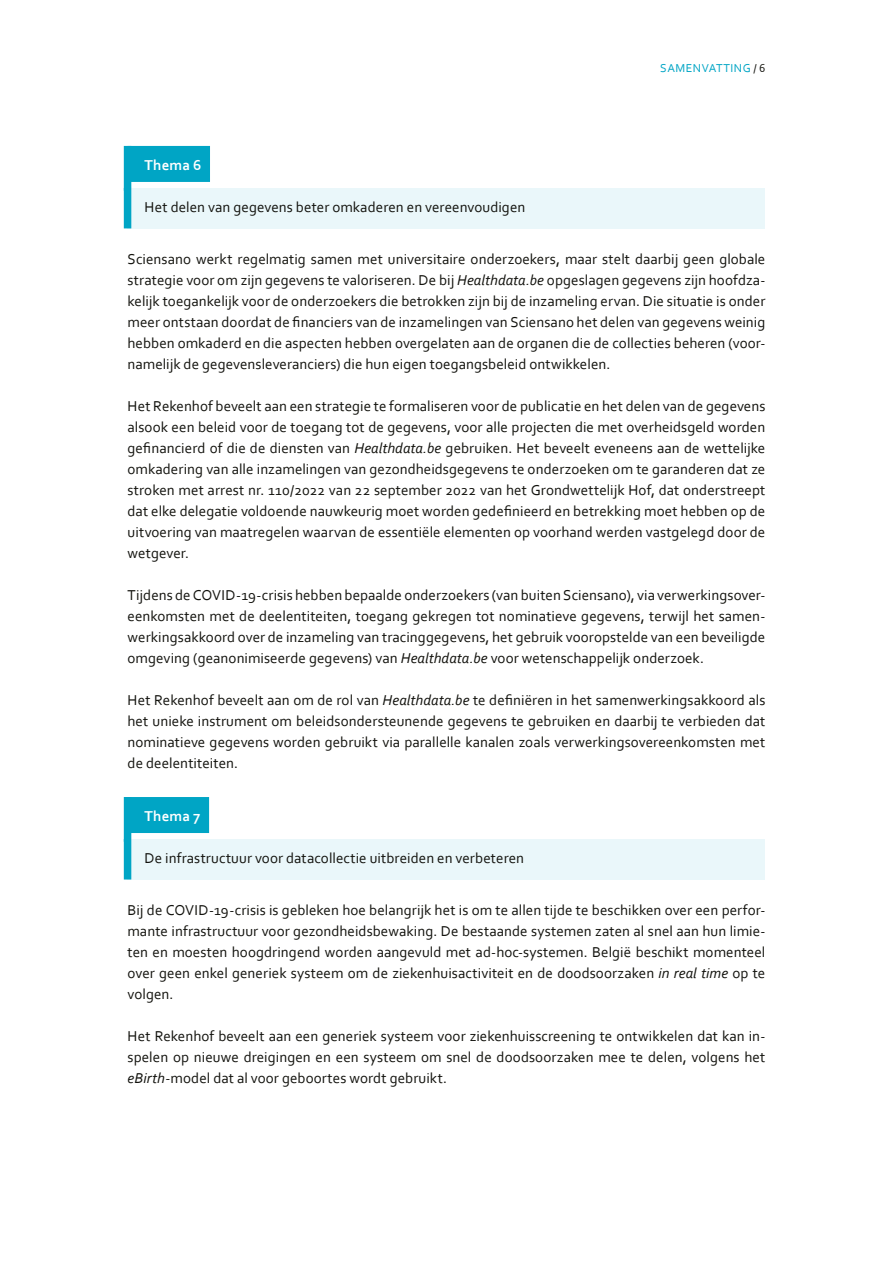
<style>
.page{position:relative;width:893px;height:1263px;background:#fff}
.page>*{position:absolute;margin:0;border:0;box-sizing:border-box;transform-origin:0 0}
.t1{font:15px/21px "Corbel";letter-spacing:.005em;color:#12120d;text-align:justify}
.t2{font:700 15px "Corbel";letter-spacing:.01em;color:#fff}
.t3{font:12px "Corbel";letter-spacing:.04em;color:#00a5c5}
.s1{color:#12120d}
.s2{font-style:italic}
</style>
<div class="page">
<div style="left:124px;top:146px;width:7px;height:45px;background:#00a5c5"></div>
<div style="left:128px;top:146px;width:82px;height:36px;background:#00a5c5"></div>
<div style="left:128px;top:188px;width:637px;height:40px;background:#eaf7fa"></div>
<div style="left:124px;top:188px;width:7px;height:40px;background:#00a5c5"></div>
<div style="left:124px;top:797px;width:7px;height:45px;background:#00a5c5"></div>
<div style="left:128px;top:797px;width:81px;height:36px;background:#00a5c5"></div>
<div style="left:128px;top:839px;width:637px;height:40px;background:#eaf7fa"></div>
<div style="left:124px;top:839px;width:7px;height:40px;background:#00a5c5"></div>
<p class="t3" style="left:660px;top:60px;width:107px">SAMENVATTING <span class="s1">/ 6</span></p>
<p class="t2" style="left:145px;top:156px;width:58px">Thema 6</p>
<p class="t1" style="left:145px;top:196px;width:382px">Het delen van gegevens beter omkaderen en vereenvoudigen</p>
<p class="t1" style="left:128px;top:248px;width:639px">Sciensano werkt regelmatig samen met universitaire onderzoekers, maar stelt daarbij geen globale strategie voor om zijn gegevens te valoriseren. De bij <span class="s2">Healthdata.be</span> opgeslagen gegevens zijn hoofdza&shy;kelijk toegankelijk voor de onderzoekers die betrokken zijn bij de inzameling ervan. Die situatie is onder meer ontstaan doordat de financiers van de inzamelingen van Sciensano het delen van gegevens weinig hebben omkaderd en die aspecten hebben overgelaten aan de organen die de collecties beheren (voor&shy;namelijk de gegevensleveranciers) die hun eigen toegangsbeleid ontwikkelen.</p>
<p class="t1" style="left:128px;top:395px;width:639px">Het Rekenhof beveelt aan een strategie te formaliseren voor de publicatie en het delen van de gegevens alsook een beleid voor de toegang tot de gegevens, voor alle projecten die met overheidsgeld worden gefinancierd of die de diensten van <span class="s2">Healthdata.be</span> gebruiken. Het beveelt eveneens aan de wettelijke omkadering van alle inzamelingen van gezondheidsgegevens te onderzoeken om te garanderen dat ze stroken met arrest nr. 110/2022 van 22 september 2022 van het Grondwettelijk Hof, dat onderstreept dat elke delegatie voldoende nauwkeurig moet worden gedefinieerd en betrekking moet hebben op de uitvoering van maatregelen waarvan de essentiële elementen op voorhand werden vastgelegd door de wetgever.</p>
<p class="t1" style="left:128px;top:584px;width:639px">Tijdens de COVID-19-crisis hebben bepaalde onderzoekers (van buiten Sciensano), via verwerkingsover&shy;eenkomsten met de deelentiteiten, toegang gekregen tot nominatieve gegevens, terwijl het samen&shy;werkingsakkoord over de inzameling van tracinggegevens, het gebruik vooropstelde van een beveiligde omgeving (geanonimiseerde gegevens) van <span class="s2">Healthdata.be</span> voor wetenschappelijk onderzoek.</p>
<p class="t1" style="left:128px;top:689px;width:639px">Het Rekenhof beveelt aan om de rol van <span class="s2">Healthdata.be</span> te definiëren in het samenwerkingsakkoord als het unieke instrument om beleidsondersteunende gegevens te gebruiken en daarbij te verbieden dat nominatieve gegevens worden gebruikt via parallelle kanalen zoals verwerkingsovereenkomsten met de deelentiteiten.</p>
<p class="t2" style="left:145px;top:807px;width:58px">Thema 7</p>
<p class="t1" style="left:145px;top:847px;width:381px">De infrastructuur voor datacollectie uitbreiden en verbeteren</p>
<p class="t1" style="left:128px;top:899px;width:639px">Bij de COVID-19-crisis is gebleken hoe belangrijk het is om te allen tijde te beschikken over een perfor&shy;mante infrastructuur voor gezondheidsbewaking. De bestaande systemen zaten al snel aan hun limie&shy;ten en moesten hoogdringend worden aangevuld met ad-hoc-systemen. België beschikt momenteel over geen enkel generiek systeem om de ziekenhuisactiviteit en de doodsoorzaken <span class="s2">in real time</span> op te volgen.</p>
<p class="t1" style="left:128px;top:1025px;width:639px">Het Rekenhof beveelt aan een generiek systeem voor ziekenhuisscreening te ontwikkelen dat kan in&shy;spelen op nieuwe dreigingen en een systeem om snel de doodsoorzaken mee te delen, volgens het <span class="s2">eBirth</span>-model dat al voor geboortes wordt gebruikt.</p>
</div>
